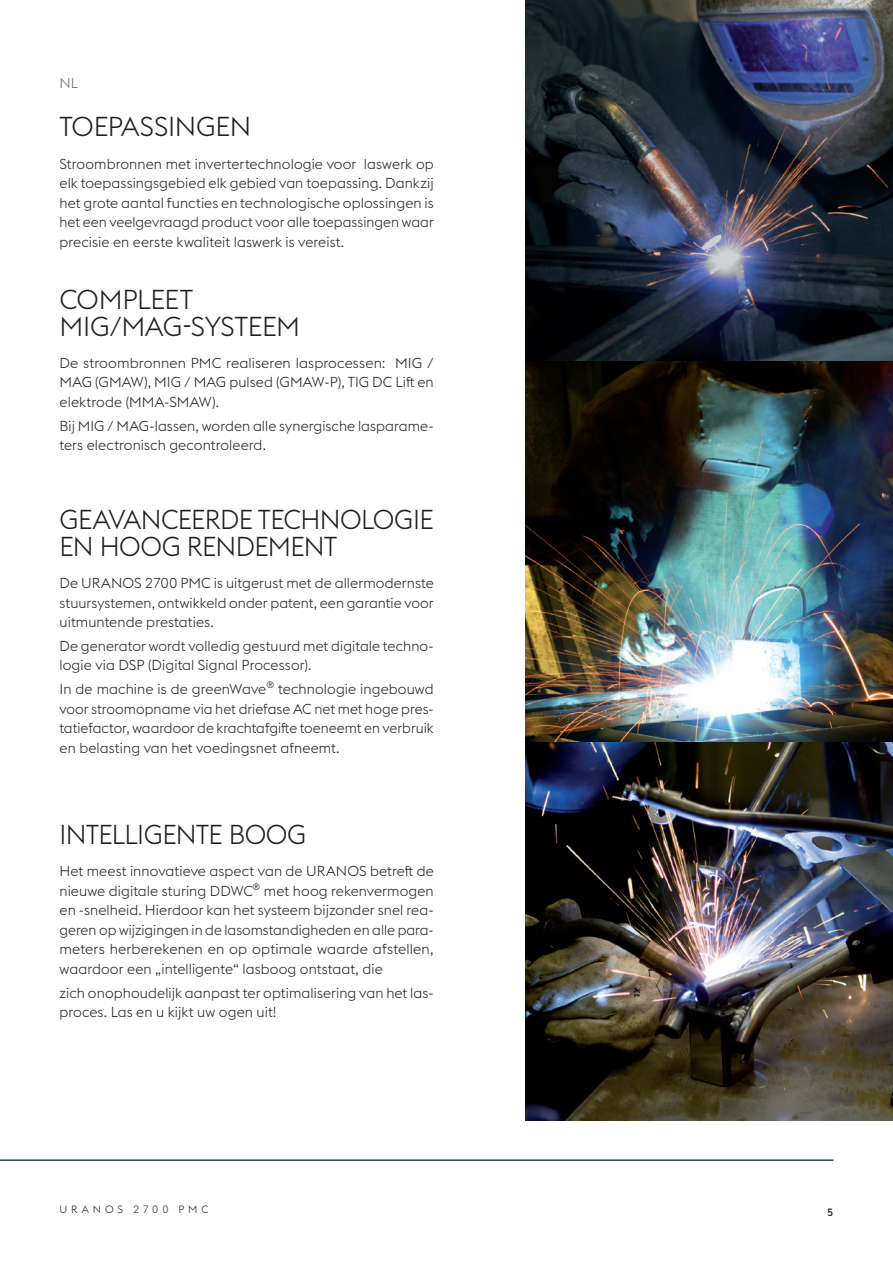
<style>
.page{position:relative;width:893px;height:1263px;background:#fff}
.page>*{position:absolute;margin:0;border:0;box-sizing:border-box;transform-origin:0 0}
.HL-2{font:300 27px/27px "voestalpine";letter-spacing:-.02em;color:#231f20}
.Copy_9_5_13_NL{font:300 14.25px/19.5px "voestalpine";letter-spacing:.005em;color:#231f20;text-align:justify}
.Language{font:300 14.25px "voestalpine";color:#6c6d70}
.t1{font:300 10.5px "voestalpine";letter-spacing:.365em;color:#231f20}
.t2{font:500 10.5px "voestalpine";color:#231f20}
</style>
<div class="page">
<hr style="left:0;top:1159px;width:833px;height:2px;background:#284264">
<img style="left:526px;top:0;width:367px;height:1120px">
<p class="Language" style="left:60px;top:75px;width:20px">NL</p>
<p class="HL-2" style="left:60px;top:113px;width:193px">TOEPASSINGEN</p>
<p class="Copy_9_5_13_NL" style="left:60px;top:154px;width:376px">Stroombronnen met invertertechnologie voor laswerk op elk toepassingsgebied elk gebied van toepassing. Dankzij het grote aantal functies en technologische oplossingen is het een veelgevraagd product voor alle toepassingen waar precisie en eerste kwaliteit laswerk is vereist.</p>
<p class="HL-2" style="left:60px;top:286px;width:242px">COMPLEET<br>MIG/MAG-SYSTEEM</p>
<p class="Copy_9_5_13_NL" style="left:60px;top:353px;width:376px">De stroombronnen PMC realiseren lasprocessen: MIG / MAG (GMAW), MIG / MAG pulsed (GMAW-P), TIG DC Lift en elektrode (MMA-SMAW).</p>
<p class="Copy_9_5_13_NL" style="left:60px;top:416px;width:376px">Bij MIG / MAG-lassen, worden alle synergische lasparame&shy;ters electronisch gecontroleerd.</p>
<p class="HL-2" style="left:60px;top:506px;width:376px">GEAVANCEERDE TECHNOLOGIE<br>EN HOOG RENDEMENT</p>
<p class="Copy_9_5_13_NL" style="left:60px;top:573px;width:376px">De URANOS 2700 PMC is uitgerust met de allermodernste stuursystemen, ontwikkeld onder patent, een garantie voor uitmuntende prestaties.</p>
<p class="Copy_9_5_13_NL" style="left:60px;top:636px;width:376px">De generator wordt volledig gestuurd met digitale techno&shy;logie via DSP (Digital Signal Processor).</p>
<p class="Copy_9_5_13_NL" style="left:60px;top:679px;width:376px">In de machine is de greenWave<sup>®</sup> technologie ingebouwd voor stroomopname via het driefase AC net met hoge pres&shy;tatiefactor, waardoor de krachtafgifte toeneemt en verbruik en belasting van het voedingsnet afneemt.</p>
<p class="HL-2" style="left:60px;top:821px;width:248px">INTELLIGENTE BOOG</p>
<p class="Copy_9_5_13_NL" style="left:60px;top:862px;width:376px">Het meest innovatieve aspect van de URANOS betreft de nieuwe digitale sturing DDWC<sup>®</sup> met hoog rekenvermogen en -snelheid. Hierdoor kan het systeem bijzonder snel rea&shy;geren op wijzigingen in de lasomstandigheden en alle para&shy;meters herberekenen en op optimale waarde afstellen, waardoor een „intelligente“ lasboog ontstaat, die</p>
<p class="Copy_9_5_13_NL" style="left:60px;top:983px;width:376px">zich onophoudelijk aanpast ter optimalisering van het las&shy;proces. Las en u kijkt uw ogen uit!</p>
<p class="t1" style="left:60px;top:1203px;width:150px">URANOS 2700 PMC</p>
<p class="t2" style="left:827px;top:1206px;width:8px">5</p>
</div>
